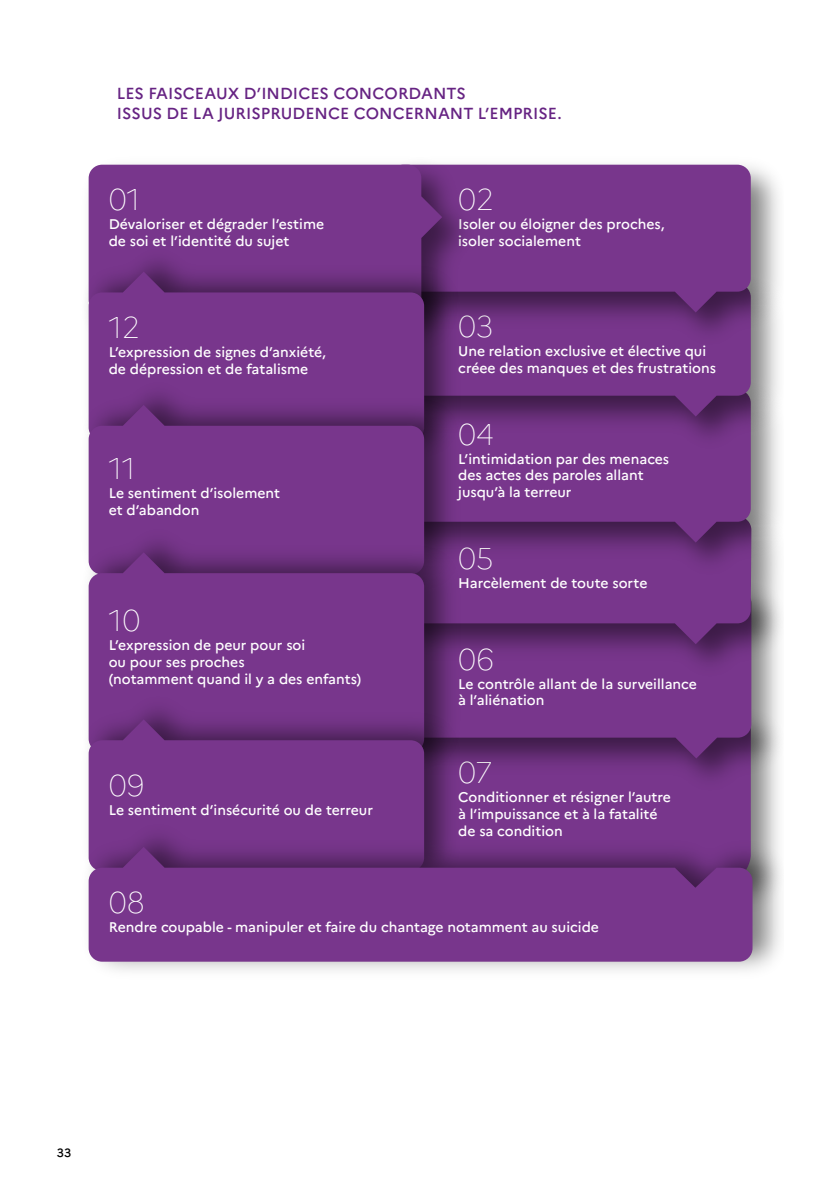
<style>
.page{position:relative;width:840px;height:1191px;background:#fff}
.page>*{position:absolute;margin:0;border:0;box-sizing:border-box;transform-origin:0 0}
.t1{font:100 30px "Marianne";letter-spacing:-.01em;color:#fff}
.t2{font:500 16px/19.2px "Marianne";color:#662383}
.t3{font:500 14px/16.8px "Marianne";color:#fff}
.t4{font:500 12px "Marianne";color:#000}
</style>
<div class="page">
<div style="left:468px;top:803px;width:282px;height:8px;background:#78368c"></div>
<img style="left:468px;top:688px;width:313px;height:115px">
<svg style="left:468px;top:688px;width:283px;height:70px;background:#6d317f"></svg>
<img style="left:468px;top:587px;width:314px;height:101px">
<svg style="left:468px;top:587px;width:283px;height:57px;background:#6a2f7c"></svg>
<img style="left:468px;top:461px;width:311px;height:126px">
<svg style="left:468px;top:461px;width:282px;height:81px;background:#6e3181"></svg>
<img style="left:468px;top:357px;width:311px;height:104px">
<svg style="left:468px;top:357px;width:282px;height:59px;background:#6a307c"></svg>
<img style="left:486px;top:164px;width:293px;height:193px">
<svg style="left:486px;top:165px;width:264px;height:147px;background:#723386"></svg>
<img style="left:88px;top:163px;width:398px;height:195px">
<div style="left:89px;top:165px;width:353px;height:71px;background:#78368c"></div>
<img style="left:86px;top:236px;width:382px;height:133px">
<svg style="left:89px;top:271px;width:335px;height:98px;background:#733386"></svg>
<img style="left:88px;top:369px;width:380px;height:147px">
<svg style="left:89px;top:405px;width:335px;height:111px;background:#743487"></svg>
<img style="left:88px;top:516px;width:380px;height:167px">
<svg style="left:89px;top:552px;width:335px;height:131px;background:#753488"></svg>
<img style="left:88px;top:683px;width:380px;height:128px">
<svg style="left:89px;top:719px;width:335px;height:92px;background:#733386"></svg>
<img style="left:88px;top:811px;width:694px;height:160px">
<svg style="left:89px;top:847px;width:663px;height:114px;background:#743487"></svg>
<p class="t2" style="left:117px;top:84px;width:446px">LES FAISCEAUX D’INDICES CONCORDANTS<br>ISSUS DE LA JURISPRUDENCE CONCERNANT L’EMPRISE.</p>
<h1 class="t1" style="left:109px;top:181px;width:33px">01</h1>
<p class="t3" style="left:109px;top:215px;width:217px">Dévaloriser et dégrader l’estime de soi et l’identité du sujet</p>
<h1 class="t1" style="left:109px;top:309px;width:33px">12</h1>
<p class="t3" style="left:109px;top:343px;width:219px">L’expression de signes d’anxiété, de dépression et de fatalisme</p>
<h1 class="t1" style="left:109px;top:450px;width:29px">11</h1>
<p class="t3" style="left:109px;top:485px;width:173px">Le sentiment d’isolement et d’abandon</p>
<h1 class="t1" style="left:109px;top:602px;width:33px">10</h1>
<p class="t3" style="left:109px;top:637px;width:254px">L’expression de peur pour soi<br>ou pour ses proches<br>(notamment quand il y a des enfants)</p>
<h1 class="t1" style="left:109px;top:767px;width:37px">09</h1>
<p class="t3" style="left:109px;top:801px;width:266px">Le sentiment d’insécurité ou de terreur</p>
<h1 class="t1" style="left:458px;top:181px;width:37px">02</h1>
<p class="t3" style="left:458px;top:215px;width:208px">Isoler ou éloigner des proches, isoler socialement</p>
<h1 class="t1" style="left:458px;top:308px;width:37px">03</h1>
<p class="t3" style="left:458px;top:342px;width:259px">Une relation exclusive et élective qui créee des manques et des frustrations</p>
<h1 class="t1" style="left:458px;top:416px;width:37px">04</h1>
<p class="t3" style="left:458px;top:450px;width:212px">L’intimidation par des menaces des actes des paroles allant jusqu’à la terreur</p>
<h1 class="t1" style="left:458px;top:540px;width:37px">05</h1>
<p class="t3" style="left:458px;top:574px;width:191px">Harcèlement de toute sorte</p>
<h1 class="t1" style="left:458px;top:641px;width:38px">06</h1>
<p class="t3" style="left:458px;top:675px;width:240px">Le contrôle allant de la surveillance à l’aliénation</p>
<h1 class="t1" style="left:458px;top:754px;width:36px">07</h1>
<p class="t3" style="left:458px;top:789px;width:214px">Conditionner et résigner l’autre à l’impuissance et à la fatalité de sa condition</p>
<h1 class="t1" style="left:109px;top:884px;width:37px">08</h1>
<p class="t3" style="left:109px;top:918px;width:491px">Rendre coupable - manipuler et faire du chantage notamment au suicide</p>
<p class="t4" style="left:57px;top:1145px;width:16px">33</p>
</div>
